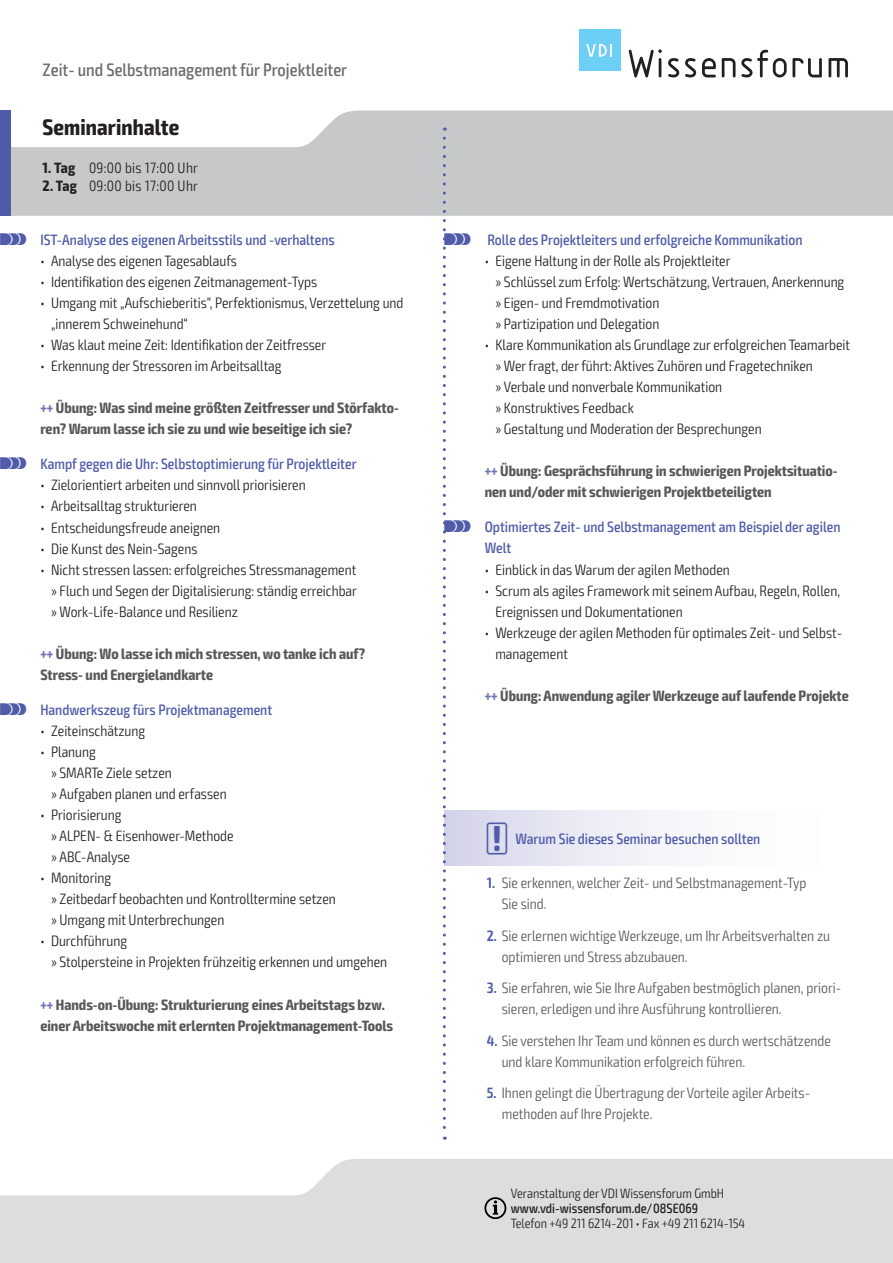
<style>
.page{position:relative;width:893px;height:1263px;background:#fff}
.page>*{position:absolute;margin:0;border:0;box-sizing:border-box;transform-origin:0 0}
.t1{font:700 condensed 22.5px "Exo 2";letter-spacing:.005em;color:#231f20}
.t2{font:500 condensed 18px "Exo 2";color:#6c6d70}
.t3{font:300 condensed 15px/21px "Exo 2";color:#231f20}
.t4{font:700 condensed 15px/21px "Exo 2";color:#57585a}
.t5{font:300 condensed 15px/21px "Exo 2";color:#57585a}
.t6{font:500 condensed 15px/21px "Exo 2";color:#505ca9}
.t7{font:300 condensed 15px "Exo 2";letter-spacing:.02em;color:#231f20}
.t8{font:300 condensed 13.5px "Exo 2";color:#231f20}
.t9{font:500 condensed 13.5px "Exo 2";color:#231f20}
.s1{font-weight:700}
.s2{font-family:"VDI Iconset S4 A Regular";font-weight:400;font-stretch:normal}
.s3{color:#6e73b6}
.s4{font-weight:600;color:#505ca9}
</style>
<div class="page">
<svg style="left:0;top:1159px;width:893px;height:104px;fill:#dcdddf"></svg>
<svg style="left:11px;top:111px;width:882px;height:105px;fill:#c7c8ca"></svg>
<div style="left:0;top:111px;width:11px;height:105px;background:#505ca9"></div>
<svg style="left:484px;top:1197px;width:22px;height:22px"></svg>
<svg style="left:629px;top:49px;width:33px;height:28px"></svg>
<svg style="left:668px;top:58px;width:11px;height:19px"></svg>
<svg style="left:685px;top:58px;width:11px;height:19px"></svg>
<svg style="left:702px;top:58px;width:14px;height:19px"></svg>
<svg style="left:722px;top:58px;width:13px;height:19px"></svg>
<svg style="left:741px;top:50px;width:81px;height:27px"></svg>
<svg style="left:828px;top:58px;width:20px;height:19px"></svg>
<div style="left:579px;top:30px;width:41px;height:41px;background:#6bcff6"></div>
<svg style="left:586px;top:44px;width:26px;height:13px"></svg>
<div style="left:444px;top:810px;width:406px;height:55px;background:linear-gradient(to right,#d9d9ec,#fff)"></div>
<svg style="left:443px;top:138px;width:3px;height:1002px"></svg>
<p class="t2" style="left:43px;top:59px;width:306px">Zeit- und Selbstmanagement für Projektleiter</p>
<h1 class="t1" style="left:43px;top:113px;width:138px">Seminarinhalte</h1>
<p class="t7" style="left:43px;top:159px;width:157px"><span class="s1">1. Tag</span> 09:00 bis 17:00 Uhr</p>
<p class="t7" style="left:43px;top:177px;width:157px"><span class="s1">2. Tag</span> 09:00 bis 17:00 Uhr</p>
<p class="t6" style="left:0;top:229px;width:336px"><span class="s2">S</span> IST-Analyse des eigenen Arbeitsstils und -verhaltens</p>
<p class="t3" style="left:40px;top:250px;width:198px">• Analyse des eigenen Tagesablaufs</p>
<p class="t3" style="left:40px;top:271px;width:278px">• Identifikation des eigenen Zeitmanagement-Typs</p>
<p class="t3" style="left:51px;top:292px;width:354px;text-indent:-11px">• Umgang mit „Aufschieberitis“, Perfektionismus, Verzettelung und „innerem Schweinehund“</p>
<p class="t3" style="left:40px;top:334px;width:287px">• Was klaut meine Zeit: Identifikation der Zeitfresser</p>
<p class="t3" style="left:40px;top:355px;width:243px">• Erkennung der Stressoren im Arbeitsalltag</p>
<p class="t4" style="left:40px;top:397px;width:360px"><span class="s3">+++</span> Übung: Was sind meine größten Zeitfresser und Störfakto&shy;ren? Warum lasse ich sie zu und wie beseitige ich sie?</p>
<p class="t6" style="left:0;top:454px;width:358px"><span class="s2">S</span> Kampf gegen die Uhr: Selbstoptimierung für Projektleiter</p>
<p class="t3" style="left:40px;top:475px;width:267px">• Zielorientiert arbeiten und sinnvoll priorisieren</p>
<p class="t3" style="left:40px;top:496px;width:158px">• Arbeitsalltag strukturieren</p>
<p class="t3" style="left:40px;top:517px;width:181px">• Entscheidungsfreude aneignen</p>
<p class="t3" style="left:40px;top:538px;width:159px">• Die Kunst des Nein-Sagens</p>
<p class="t3" style="left:51px;top:559px;width:307px;text-align:justify;text-indent:-11px">• Nicht stressen lassen: erfolgreiches Stressmanagement » Fluch und Segen der Digitalisierung: ständig erreichbar » Work-Life-Balance und Resilienz</p>
<p class="t4" style="left:40px;top:643px;width:326px"><span class="s3">+++</span> Übung: Wo lasse ich mich stressen, wo tanke ich auf?<br>Stress- und Energielandkarte</p>
<p class="t6" style="left:0;top:700px;width:274px"><span class="s2">S</span> Handwerkszeug fürs Projektmanagement</p>
<p class="t3" style="left:40px;top:721px;width:106px">• Zeiteinschätzung</p>
<p class="t3" style="left:51px;top:742px;width:177px;text-indent:-11px">• Planung<br>» SMARTe Ziele setzen<br>» Aufgaben planen und erfassen</p>
<p class="t3" style="left:51px;top:805px;width:184px;text-indent:-11px">• Priorisierung<br>» ALPEN- &amp; Eisenhower-Methode » ABC-Analyse</p>
<p class="t3" style="left:51px;top:868px;width:286px;text-indent:-11px">• Monitoring<br>» Zeitbedarf beobachten und Kontrolltermine setzen » Umgang mit Unterbrechungen</p>
<p class="t3" style="left:51px;top:931px;width:338px;text-indent:-11px">• Durchführung<br>» Stolpersteine in Projekten frühzeitig erkennen und umgehen</p>
<p class="t4" style="left:40px;top:994px;width:354px"><span class="s3">+++</span> Hands-on-Übung: Strukturierung eines Arbeitstags bzw. einer Arbeitswoche mit erlernten Projektmanagement-Tools</p>
<p class="t6" style="left:444px;top:229px;width:360px"><span class="s2">S</span> Rolle des Projektleiters und erfolgreiche Kommunikation</p>
<p class="t3" style="left:495px;top:250px;width:350px;text-indent:-11px">• Eigene Haltung in der Rolle als Projektleiter<br>» Schlüssel zum Erfolg: Wertschätzung, Vertrauen, Anerkennung » Eigen- und Fremdmotivation<br>» Partizipation und Delegation</p>
<p class="t3" style="left:495px;top:334px;width:356px;text-indent:-11px">• Klare Kommunikation als Grundlage zur erfolgreichen Teamarbeit » Wer fragt, der führt: Aktives Zuhören und Fragetechniken<br>» Verbale und nonverbale Kommunikation<br>» Konstruktives Feedback<br>» Gestaltung und Moderation der Besprechungen</p>
<p class="t4" style="left:485px;top:460px;width:354px"><span class="s3">+++</span> Übung: Gesprächsführung in schwierigen Projektsituatio&shy;nen und/oder mit schwierigen Projektbeteiligten</p>
<p class="t6" style="left:485px;top:517px;width:357px;text-indent:-40px"><span class="s2">S</span> Optimiertes Zeit- und Selbstmanagement am Beispiel der agilen<br>Welt</p>
<p class="t3" style="left:485px;top:559px;width:247px">• Einblick in das Warum der agilen Methoden</p>
<p class="t3" style="left:495px;top:580px;width:346px;text-indent:-11px">• Scrum als agiles Framework mit seinem Aufbau, Regeln, Rollen,<br>Ereignissen und Dokumentationen</p>
<p class="t3" style="left:495px;top:622px;width:348px;text-indent:-11px">• Werkzeuge der agilen Methoden für optimales Zeit- und Selbst&shy;management</p>
<p class="t4" style="left:485px;top:685px;width:366px"><span class="s3">+++</span> Übung: Anwendung agiler Werkzeuge auf laufende Projekte</p>
<p class="t6" style="left:487px;top:828px;width:275px"><span class="s2">!</span> Warum Sie dieses Seminar besuchen sollten</p>
<p class="t5" style="left:502px;top:873px;width:306px;text-indent:-15px"><span class="s4">1.</span> Sie erkennen, welcher Zeit- und Selbstmanagement-Typ<br>Sie sind.</p>
<p class="t5" style="left:502px;top:925px;width:330px;text-indent:-15px"><span class="s4">2.</span> Sie erlernen wichtige Werkzeuge, um Ihr Arbeitsverhalten zu optimieren und Stress abzubauen.</p>
<p class="t5" style="left:502px;top:978px;width:341px;text-indent:-15px"><span class="s4">3.</span> Sie erfahren, wie Sie Ihre Aufgaben bestmöglich planen, priori&shy;sieren, erledigen und ihre Ausführung kontrollieren.</p>
<p class="t5" style="left:502px;top:1030px;width:331px;text-indent:-15px"><span class="s4">4.</span> Sie verstehen Ihr Team und können es durch wertschätzende und klare Kommunikation erfolgreich führen.</p>
<p class="t5" style="left:502px;top:1083px;width:308px;text-indent:-15px"><span class="s4">5.</span> Ihnen gelingt die Übertragung der Vorteile agiler Arbeits&shy;methoden auf Ihre Projekte.</p>
<p class="t8" style="left:511px;top:1185px;width:215px">Veranstaltung der VDI Wissensforum GmbH</p>
<p class="t9" style="left:511px;top:1200px;width:189px">www.vdi-wissensforum.de/08SE069</p>
<p class="t8" style="left:511px;top:1215px;width:236px">Telefon +49 211 6214-201 • Fax +49 211 6214-154</p>
</div>
